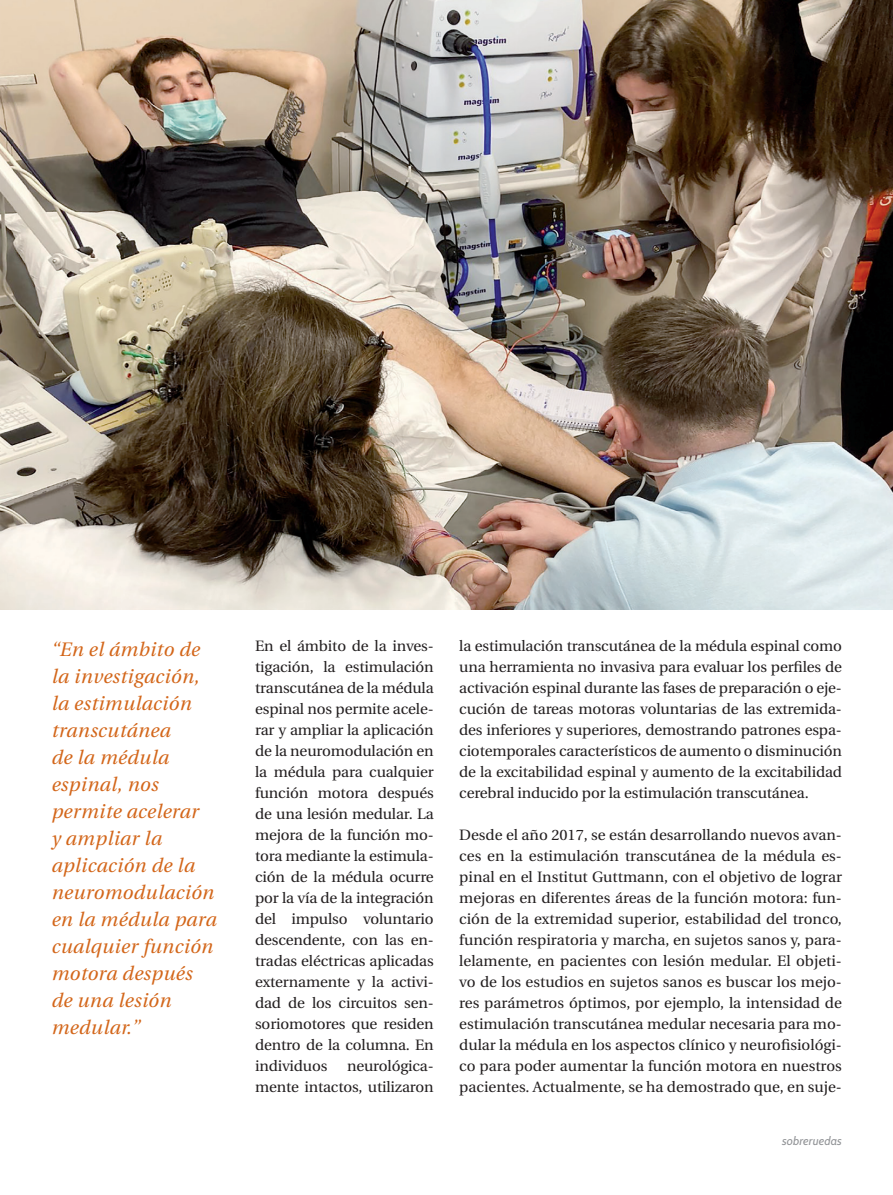
<style>
.page{position:relative;width:893px;height:1195px;background:#fff}
.page>*{position:absolute;margin:0;border:0;box-sizing:border-box;transform-origin:0 0}
._8_DESTACAT{font:italic 19.5px/27px "Utopia";letter-spacing:.02em;color:#d3661a}
._7_COS_PRINCIPAL{font:15px/21px "Utopia";letter-spacing:-.01em;color:#231f20;text-align:justify}
.t1{font:italic 12px "Cabin";letter-spacing:.01em;color:#939598}
</style>
<div class="page">
<img style="left:0;top:0;width:893px;height:609px">
<p class="_8_DESTACAT" style="left:51px;top:636px;width:167px">“En el ámbito de la investigación, la estimulación transcutánea<br>de la médula espinal, nos permite acelerar<br>y ampliar la aplicación de la neuromodulación en la médula para cualquier función motora después de una lesión medular.”</p>
<p class="_7_COS_PRINCIPAL" style="left:255px;top:636px;width:180px">En el ámbito de la inves&shy;tigación, la estimulación transcutánea de la médula espinal nos permite acele&shy;rar y ampliar la aplicación de la neuromodulación en la médula para cualquier función motora después de una lesión medular. La mejora de la función mo&shy;tora mediante la estimula&shy;ción de la médula ocurre por la vía de la integración del impulso voluntario descendente, con las en&shy;tradas eléctricas aplicadas externamente y la activi&shy;dad de los circuitos sen&shy;soriomotores que residen dentro de la columna. En individuos</p>
<p class="_7_COS_PRINCIPAL" style="left:255px;top:1056px;width:180px;text-align:right">neurológica-<br>mente intactos, utilizaron</p>
<p class="_7_COS_PRINCIPAL" style="left:459px;top:636px;width:384px">la estimulación transcutánea de la médula espinal como una herramienta no invasiva para evaluar los perfiles de activación espinal durante las fases de preparación o eje&shy;cución de tareas motoras voluntarias de las extremida&shy;des inferiores y superiores, demostrando patrones espa&shy;ciotemporales característicos de aumento o disminución de la excitabilidad espinal y aumento de la excitabilidad cerebral inducido por la estimulación transcutánea.</p>
<p class="_7_COS_PRINCIPAL" style="left:459px;top:825px;width:384px">Desde el año 2017, se están desarrollando nuevos avan&shy;ces en la estimulación transcutánea de la médula es&shy;pinal en el Institut Guttmann, con el objetivo de lograr mejoras en diferentes áreas de la función motora: fun&shy;ción de la extremidad superior, estabilidad del tronco, función respiratoria y marcha, en sujetos sanos y, para&shy;lelamente, en pacientes con lesión medular. El objeti&shy;vo de los estudios en sujetos sanos es buscar los mejo&shy;res parámetros óptimos, por ejemplo, la intensidad de estimulación transcutánea medular necesaria para mo&shy;dular la médula en los aspectos clínico y neurofisiológi&shy;co para poder aumentar la función motora en nuestros pacientes. Actualmente, se ha demostrado que, en suje-</p>
<p class="t1" style="left:782px;top:1133px;width:61px">sobreruedas</p>
</div>
